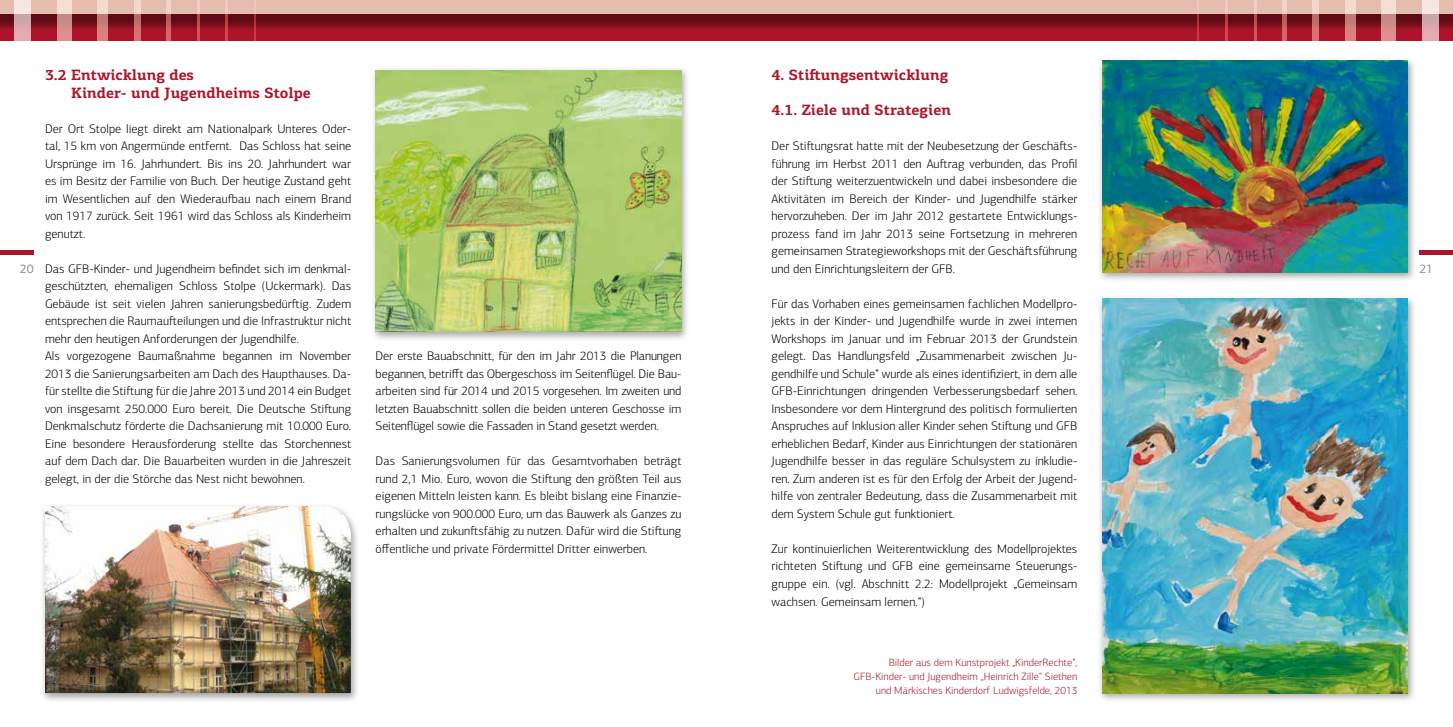
<style>
.page{position:relative;width:1453px;height:727px;background:#fff}
.page>*{position:absolute;margin:0;border:0;box-sizing:border-box;transform-origin:0 0}
.t1{font:700 15px/17.5px "PF Centro Slab Pro";color:#ac1529}
.t2{font:300 12.5px/17.5px "PF Centro Sans Pro";color:#000;text-align:justify}
.t3{font:12.5px "PF Centro Sans Pro";color:#87888a}
.t4{font:300 10.62px/13.8px "PF Centro Sans Pro";color:#ac1529;text-align:right}
</style>
<div class="page">
<div style="left:0;top:250px;width:34px;height:5px;background:#ac1529"></div>
<div style="left:1419px;top:250px;width:34px;height:5px;background:#ac1529"></div>
<div style="left:0;top:0;width:1453px;height:41px;background:#ac1529"></div>
<div style="left:0;top:0;width:1453px;height:33px;background:#000;opacity:.45"></div>
<div style="left:0;top:0;width:1453px;height:13px;background:#e4bdaf"></div>
<svg style="left:14px;top:0;width:17px;height:41px"></svg>
<svg style="left:57px;top:0;width:15px;height:41px"></svg>
<svg style="left:98px;top:0;width:10px;height:41px"></svg>
<svg style="left:134px;top:0;width:6px;height:41px"></svg>
<svg style="left:166px;top:0;width:5px;height:41px"></svg>
<hr style="left:197px;top:0;width:2px;height:41px;background:#c26252">
<hr style="left:225px;top:0;width:3px;height:41px;background:#bb4c41">
<hr style="left:254px;top:0;width:1px;height:41px;background:#b33434">
<svg style="left:1422px;top:0;width:16px;height:41px"></svg>
<svg style="left:1381px;top:0;width:15px;height:41px"></svg>
<svg style="left:1345px;top:0;width:10px;height:41px"></svg>
<svg style="left:1313px;top:0;width:6px;height:41px"></svg>
<svg style="left:1282px;top:0;width:5px;height:41px"></svg>
<hr style="left:1253px;top:0;width:3px;height:41px;background:#c26252">
<hr style="left:1225px;top:0;width:2px;height:41px;background:#bb4c41">
<hr style="left:1198px;top:0;width:1px;height:41px;background:#b33434">
<div style="left:1097px;top:57px;width:319px;height:225px;background:#000;opacity:.35"></div>
<img style="left:1102px;top:61px;width:306px;height:211px">
<div style="left:1097px;top:295px;width:319px;height:408px;background:#000;opacity:.35"></div>
<img style="left:1102px;top:299px;width:306px;height:394px">
<div style="left:40px;top:502px;width:319px;height:200px;background:#000;opacity:.35"></div>
<img style="left:45px;top:506px;width:306px;height:186px">
<div style="left:370px;top:66px;width:320px;height:275px;background:#000;opacity:.35"></div>
<img style="left:376px;top:70px;width:305px;height:261px">
<p class="t1" style="left:771px;top:66px;width:178px">4. Stiftungsentwicklung</p>
<p class="t1" style="left:771px;top:101px;width:181px">4.1. Ziele und Strategien</p>
<p class="t2" style="left:771px;top:137px;width:307px">Der Stiftungsrat hatte mit der Neubesetzung der Geschäfts&shy;führung im Herbst 2011 den Auftrag verbunden, das Profil der Stiftung weiterzuentwickeln und dabei insbesondere die Aktivitäten im Bereich der Kinder- und Jugendhilfe stärker hervorzuheben. Der im Jahr 2012 gestartete Entwicklungs&shy;prozess fand im Jahr 2013 seine Fortsetzung in mehreren gemeinsamen Strategieworkshops mit der Geschäftsführung und den Einrichtungsleitern der GFB.</p>
<p class="t2" style="left:771px;top:295px;width:307px">Für das Vorhaben eines gemeinsamen fachlichen Modellpro&shy;jekts in der Kinder- und Jugendhilfe wurde in zwei internen Workshops im Januar und im Februar 2013 der Grundstein gelegt. Das Handlungsfeld „Zusammenarbeit zwischen Ju&shy;gendhilfe und Schule“ wurde als eines identifiziert, in dem alle GFB-Einrichtungen dringenden Verbesserungsbedarf sehen.<br>Insbesondere vor dem Hintergrund des politisch formulierten Anspruches auf Inklusion aller Kinder sehen Stiftung und GFB erheblichen Bedarf, Kinder aus Einrichtungen der stationären Jugendhilfe besser in das reguläre Schulsystem zu inkludie&shy;ren. Zum anderen ist es für den Erfolg der Arbeit der Jugend&shy;hilfe von zentraler Bedeutung, dass die Zusammenarbeit mit dem System Schule gut funktioniert.</p>
<p class="t2" style="left:771px;top:540px;width:307px">Zur kontinuierlichen Weiterentwicklung des Modellprojektes richteten Stiftung und GFB eine gemeinsame Steuerungs&shy;gruppe ein. (vgl. Abschnitt 2.2: Modellprojekt „Gemeinsam wachsen. Gemeinsam lernen.“)</p>
<p class="t1" style="left:71px;top:66px;width:241px;text-indent:-26px">3.2 Entwicklung des<br>Kinder- und Jugendheims Stolpe</p>
<p class="t2" style="left:45px;top:120px;width:308px">Der Ort Stolpe liegt direkt am Nationalpark Unteres Oder&shy;tal, 15 km von Angermünde entfernt. Das Schloss hat seine Ursprünge im 16. Jahrhundert. Bis ins 20. Jahrhundert war es im Besitz der Familie von Buch. Der heutige Zustand geht im Wesentlichen auf den Wiederaufbau nach einem Brand von 1917 zurück. Seit 1961 wird das Schloss als Kinderheim genutzt.</p>
<p class="t2" style="left:45px;top:260px;width:308px;text-align:left">Das GFB-Kinder- und Jugendheim befindet sich im denkmal&shy;geschützten, ehemaligen Schloss Stolpe (Uckermark). Das Gebäude ist seit vielen Jahren sanierungsbedürftig. Zudem entsprechen die Raumaufteilungen und die Infrastruktur nicht mehr den heutigen Anforderungen der Jugendhilfe.<br>Als vorgezogene Baumaßnahme begannen im November 2013 die Sanierungsarbeiten am Dach des Haupthauses. Da&shy;für stellte die Stiftung für die Jahre 2013 und 2014 ein Budget von insgesamt 250.000 Euro bereit. Die Deutsche Stiftung Denkmalschutz förderte die Dachsanierung mit 10.000 Euro.<br>Eine besondere Herausforderung stellte das Storchennest auf dem Dach dar. Die Bauarbeiten wurden in die Jahreszeit gelegt, in der die Störche das Nest nicht bewohnen.</p>
<p class="t3" style="left:20px;top:261px;width:15px">20</p>
<p class="t3" style="left:1419px;top:261px;width:15px">21</p>
<p class="t2" style="left:376px;top:347px;width:307px">Der erste Bauabschnitt, für den im Jahr 2013 die Planungen begannen, betrifft das Obergeschoss im Seitenflügel. Die Bau&shy;arbeiten sind für 2014 und 2015 vorgesehen. Im zweiten und letzten Bauabschnitt sollen die beiden unteren Geschosse im Seitenflügel sowie die Fassaden in Stand gesetzt werden.</p>
<p class="t2" style="left:376px;top:452px;width:307px">Das Sanierungsvolumen für das Gesamtvorhaben beträgt rund 2,1 Mio. Euro, wovon die Stiftung den größten Teil aus eigenen Mitteln leisten kann. Es bleibt bislang eine Finanzie&shy;rungslücke von 900.000 Euro, um das Bauwerk als Ganzes zu erhalten und zukunftsfähig zu nutzen. Dafür wird die Stiftung öffentliche und private Fördermittel Dritter einwerben.</p>
<p class="t4" style="left:853px;top:655px;width:225px">Bilder aus dem Kunstprojekt „KinderRechte“,<br>GFB-Kinder- und Jugendheim „Heinrich Zille“ Siethen und Märkisches Kinderdorf Ludwigsfelde, 2013</p>
</div>
